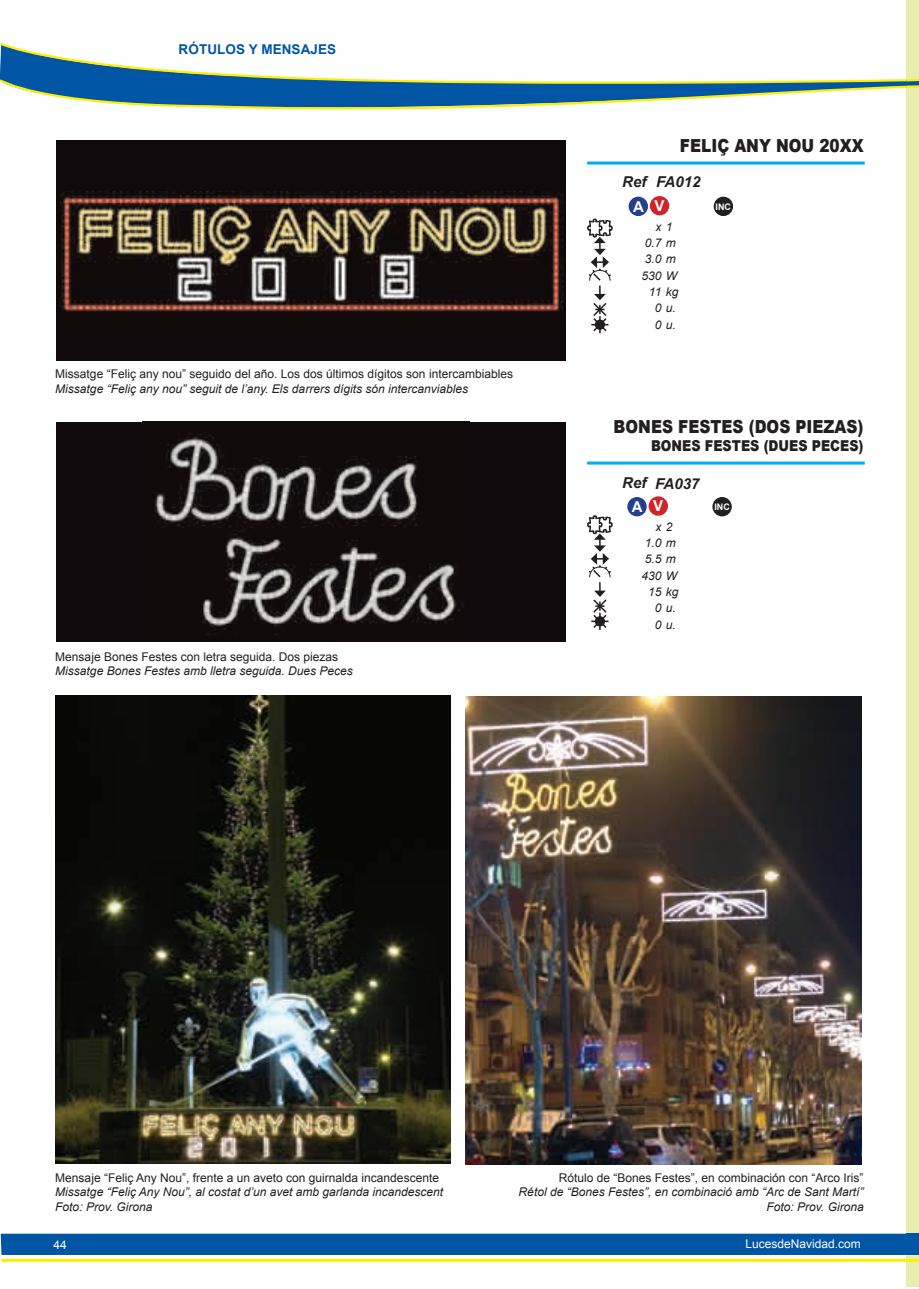
<style>
.page{position:relative;width:919px;height:1289px;background:#fff}
.page>*{position:absolute;margin:0;border:0;box-sizing:border-box;transform-origin:0 0}
.t1{font:900 18px "Arial";color:#231f20;scale:.85 1}
.t2{font:900 15px "Arial";color:#231f20;scale:.85 1}
.t3{font:italic 700 15px "Arial";color:#231f20}
.t4{font:700 15px "Arial";color:#fff}
.t5{font:700 13.5px "Arial";letter-spacing:.005em;color:#0155a5}
.t6{font:italic 12px/14.4px "Arial";color:#231f20;text-align:right}
.t7{font:12px "Arial";color:#231f20}
.t8{font:12px "Arial";color:#fff}
.t9{font:700 9px "Arial";color:#fff}
</style>
<div class="page">
<div style="left:906px;top:0;width:12px;height:1286px;background:#e7eeae"></div>
<svg style="left:1px;top:1233px;width:917px;height:28px;background:#276eb2"></svg>
<svg style="left:909px;top:78px;width:9px;height:10px"></svg>
<hr style="left:1px;top:1258px;width:906px;height:3px;background:#ffee01">
<svg style="left:0;top:43px;width:321px;height:35px"></svg>
<svg style="left:0;top:78px;width:909px;height:32px"></svg>
<svg style="left:587px;top:218px;width:26px;height:115px"></svg>
<div style="left:594px;top:319px;width:11px;height:11px;background:#231f20;border-radius:50%"></div>
<svg style="left:587px;top:515px;width:26px;height:115px"></svg>
<div style="left:594px;top:616px;width:11px;height:10px;background:#231f20;border-radius:50%"></div>
<div style="left:56px;top:140px;width:509px;height:220px;background:#110a0c"></div>
<img style="left:60px;top:192px;width:503px;height:120px">
<div style="left:56px;top:422px;width:509px;height:219px;background:#110a0c"></div>
<img style="left:154px;top:432px;width:306px;height:203px">
<hr style="left:587px;top:161px;width:277px;height:3px;background:#00aeef">
<hr style="left:587px;top:461px;width:277px;height:3px;background:#00aeef">
<div style="left:649px;top:497px;width:18px;height:18px;background:#d1232a;border-radius:50%"></div>
<div style="left:648px;top:496px;width:20px;height:19px;border:2px solid #d1232a;border-radius:50%"></div>
<div style="left:628px;top:498px;width:18px;height:17px;background:#253f8e;border-radius:50%"></div>
<div style="left:627px;top:497px;width:19px;height:19px;border:2px solid #253f8e;border-radius:50%"></div>
<div style="left:713px;top:498px;width:18px;height:17px;background:#231f20;border-radius:50%"></div>
<div style="left:712px;top:497px;width:19px;height:19px;border:2px solid #231f20;border-radius:50%"></div>
<div style="left:650px;top:197px;width:18px;height:18px;background:#d1232a;border-radius:50%"></div>
<div style="left:649px;top:196px;width:20px;height:19px;border:2px solid #d1232a;border-radius:50%"></div>
<div style="left:629px;top:197px;width:18px;height:18px;background:#253f8e;border-radius:50%"></div>
<div style="left:628px;top:197px;width:20px;height:19px;border:2px solid #253f8e;border-radius:50%"></div>
<div style="left:714px;top:197px;width:18px;height:18px;background:#231f20;border-radius:50%"></div>
<div style="left:713px;top:197px;width:20px;height:19px;border:2px solid #231f20;border-radius:50%"></div>
<img style="left:466px;top:696px;width:395px;height:468px">
<img style="left:55px;top:695px;width:396px;height:468px">
<p class="t5" style="left:179px;top:42px;width:159px">RÓTULOS Y MENSAJES</p>
<p class="t7" style="left:55px;top:367px;width:459px">Missatge “Feliç any nou” seguido del año. Los dos últimos dígitos son intercambiables</p>
<p class="t6" style="left:55px;top:381px;width:414px">Missatge “Feliç any nou” seguit de l’any. Els darrers dígits són intercanviables</p>
<p class="t7" style="left:55px;top:649px;width:284px">Mensaje Bones Festes con letra seguida. Dos piezas</p>
<p class="t6" style="left:55px;top:663px;width:299px">Missatge Bones Festes amb lletra seguida. Dues Peces</p>
<h1 class="t1" style="left:680px;top:132px;width:217px">FELIÇ ANY NOU 20XX</h1>
<p class="t3" style="left:622px;top:174px;width:26px">Ref</p>
<p class="t3" style="left:656px;top:174px;width:46px">FA012</p>
<p class="t6" style="left:655px;top:219px;width:19px">x 1</p>
<p class="t6" style="left:644px;top:236px;width:33px">0.7 m</p>
<p class="t6" style="left:644px;top:252px;width:33px">3.0 m</p>
<p class="t6" style="left:641px;top:268px;width:37px">530 W</p>
<p class="t6" style="left:649px;top:285px;width:31px">11 kg</p>
<p class="t6" style="left:654px;top:301px;width:23px">0 u.</p>
<p class="t6" style="left:654px;top:317px;width:23px">0 u.</p>
<p class="t4" style="left:633px;top:198px;width:33px">A V</p>
<p class="t9" style="left:715px;top:201px;width:17px">INC</p>
<h1 class="t1" style="left:613px;top:413px;width:295px">BONES FESTES (DOS PIEZAS)</h1>
<p class="t2" style="left:651px;top:435px;width:251px">BONES FESTES (DUES PECES)</p>
<p class="t3" style="left:655px;top:475px;width:46px">FA037</p>
<p class="t6" style="left:655px;top:519px;width:19px">x 2</p>
<p class="t6" style="left:644px;top:535px;width:33px">1.0 m</p>
<p class="t6" style="left:644px;top:552px;width:33px">5.5 m</p>
<p class="t6" style="left:641px;top:568px;width:37px">430 W</p>
<p class="t6" style="left:648px;top:584px;width:32px">15 kg</p>
<p class="t6" style="left:654px;top:601px;width:23px">0 u.</p>
<p class="t6" style="left:654px;top:617px;width:23px">0 u.</p>
<p class="t3" style="left:622px;top:474px;width:26px">Ref</p>
<p class="t4" style="left:631px;top:498px;width:33px">A V</p>
<p class="t9" style="left:714px;top:502px;width:17px">INC</p>
<p class="t7" style="left:55px;top:1170px;width:385px">Mensaje “Feliç Any Nou”, frente a un aveto con guirnalda incandescente</p>
<p class="t6" style="left:55px;top:1184px;width:389px;text-align:left">Missatge “Feliç Any Nou”, al costat d’un avet amb garlanda incandescent<br>Foto: Prov. Girona</p>
<p class="t7" style="left:558px;top:1170px;width:306px">Rótulo de “Bones Festes”, en combinación con “Arco Iris”</p>
<p class="t6" style="left:518px;top:1184px;width:346px">Rétol de “Bones Festes”, en combinació amb “Arc de Sant Martí”<br>Foto: Prov. Girona</p>
<p class="t8" style="left:54px;top:1237px;width:15px">44</p>
<p class="t8" style="left:745px;top:1236px;width:117px">LucesdeNavidad.com</p>
<p class="t8" style="left:56px;top:1237px;width:15px">44</p>
</div>
